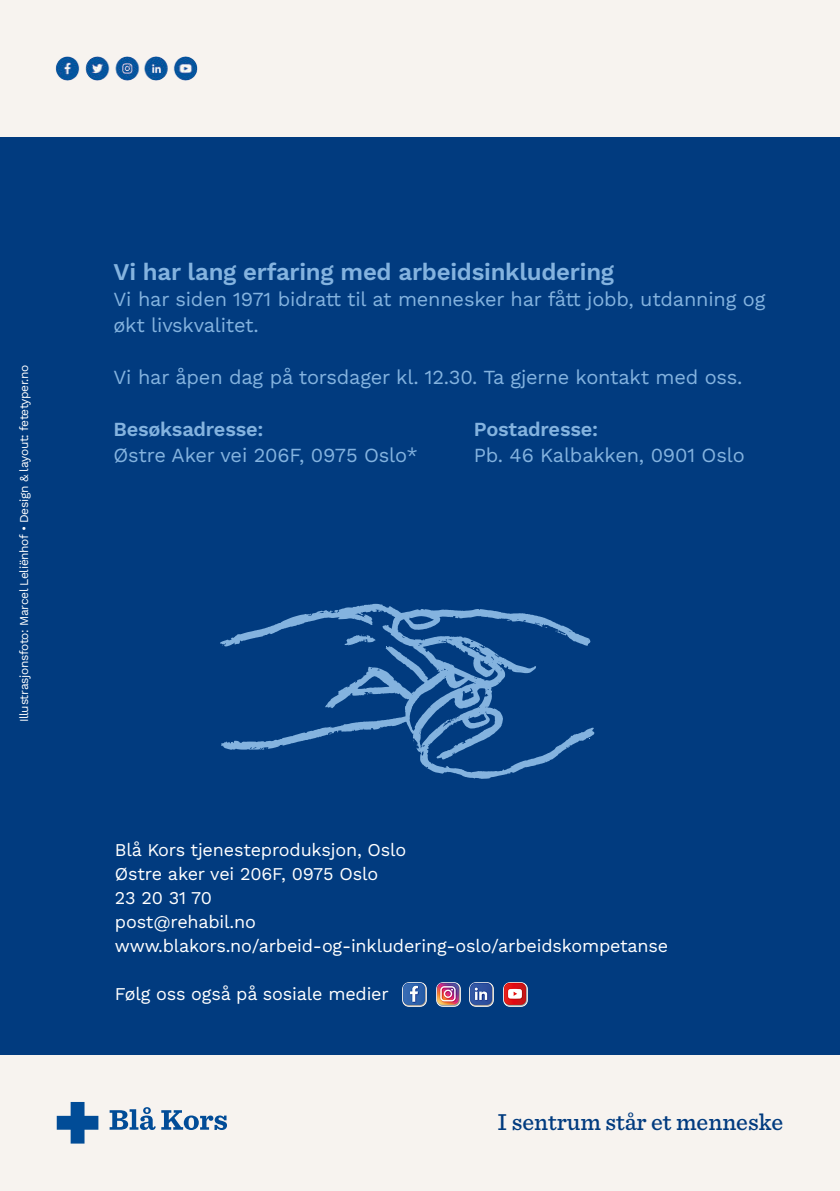
<style>
.page{position:relative;width:840px;height:1191px;background:#fff}
.page>*{position:absolute;margin:0;border:0;box-sizing:border-box;transform-origin:0 0}
.t1{font:24px "Work Sans";letter-spacing:-.01em;color:#84b3df}
.t2{font:500 24px "Sentinel";color:#013b7f}
.t3{font:20px/26px "Work Sans";letter-spacing:-.01em;color:#84b3df}
.t4{font:18px/24px "Work Sans";letter-spacing:-.01em;color:#fff}
.t5{font:12px "Work Sans";letter-spacing:-.03em;color:#fff}
</style>
<div class="page">
<div style="left:0;top:1054px;width:839px;height:137px;background:#f7f3ef"></div>
<svg style="left:109px;top:1107px;width:118px;height:23px"></svg>
<svg style="left:57px;top:1102px;width:41px;height:41px"></svg>
<div style="left:0;top:136px;width:839px;height:918px;background:#013b7f"></div>
<div style="left:0;top:0;width:839px;height:136px;background:#f7f3ef"></div>
<img style="left:55px;top:56px;width:143px;height:25px">
<svg style="left:220px;top:604px;width:374px;height:175px"></svg>
<svg style="left:360px;top:612px;width:10px;height:3px"></svg>
<svg style="left:366px;top:693px;width:7px;height:2px"></svg>
<svg style="left:554px;top:630px;width:6px;height:3px"></svg>
<svg style="left:500px;top:665px;width:12px;height:5px"></svg>
<svg style="left:329px;top:731px;width:13px;height:4px"></svg>
<svg style="left:568px;top:734px;width:7px;height:5px"></svg>
<svg style="left:413px;top:738px;width:4px;height:10px"></svg>
<svg style="left:344px;top:634px;width:31px;height:11px"></svg>
<svg style="left:444px;top:715px;width:16px;height:16px"></svg>
<svg style="left:451px;top:636px;width:34px;height:17px"></svg>
<svg style="left:401px;top:637px;width:2px;height:7px"></svg>
<img style="left:402px;top:982px;width:24px;height:24px">
<img style="left:436px;top:982px;width:24px;height:24px">
<img style="left:469px;top:982px;width:24px;height:24px">
<img style="left:503px;top:982px;width:24px;height:24px">
<p class="t5" style="left:18px;top:722px;width:359px;rotate:-90deg">Illustrasjonsfoto: Marcel Leliënhof • Design &amp; layout: fetetyper.no</p>
<p class="t1" style="left:113px;top:261px;width:502px">Vi har lang erfaring med arbeidsinkludering</p>
<p class="t3" style="left:113px;top:287px;width:653px">Vi har siden 1971 bidratt til at mennesker har fått jobb, utdanning og økt livskvalitet.</p>
<p class="t3" style="left:113px;top:363px;width:630px">Vi har åpen dag på torsdager kl. 12.30. Ta gjerne kontakt med oss.</p>
<p class="t3" style="left:113px;top:417px;width:151px">Besøksadresse:</p>
<p class="t3" style="left:473px;top:417px;width:126px">Postadresse:</p>
<p class="t3" style="left:113px;top:443px;width:306px">Østre Aker vei 206F, 0975 Oslo*</p>
<p class="t3" style="left:473px;top:443px;width:272px">Pb. 46 Kalbakken, 0901 Oslo</p>
<p class="t4" style="left:115px;top:838px;width:554px">Blå Kors tjenesteproduksjon, Oslo<br>Østre aker vei 206F, 0975 Oslo<br>23 20 31 70<br>post@rehabil.no www.blakors.no/arbeid-og-inkludering-oslo/arbeidskompetanse</p>
<p class="t4" style="left:115px;top:982px;width:275px">Følg oss også på sosiale medier</p>
<p class="t2" style="left:497px;top:1110px;width:287px">I sentrum står et menneske</p>
</div>
